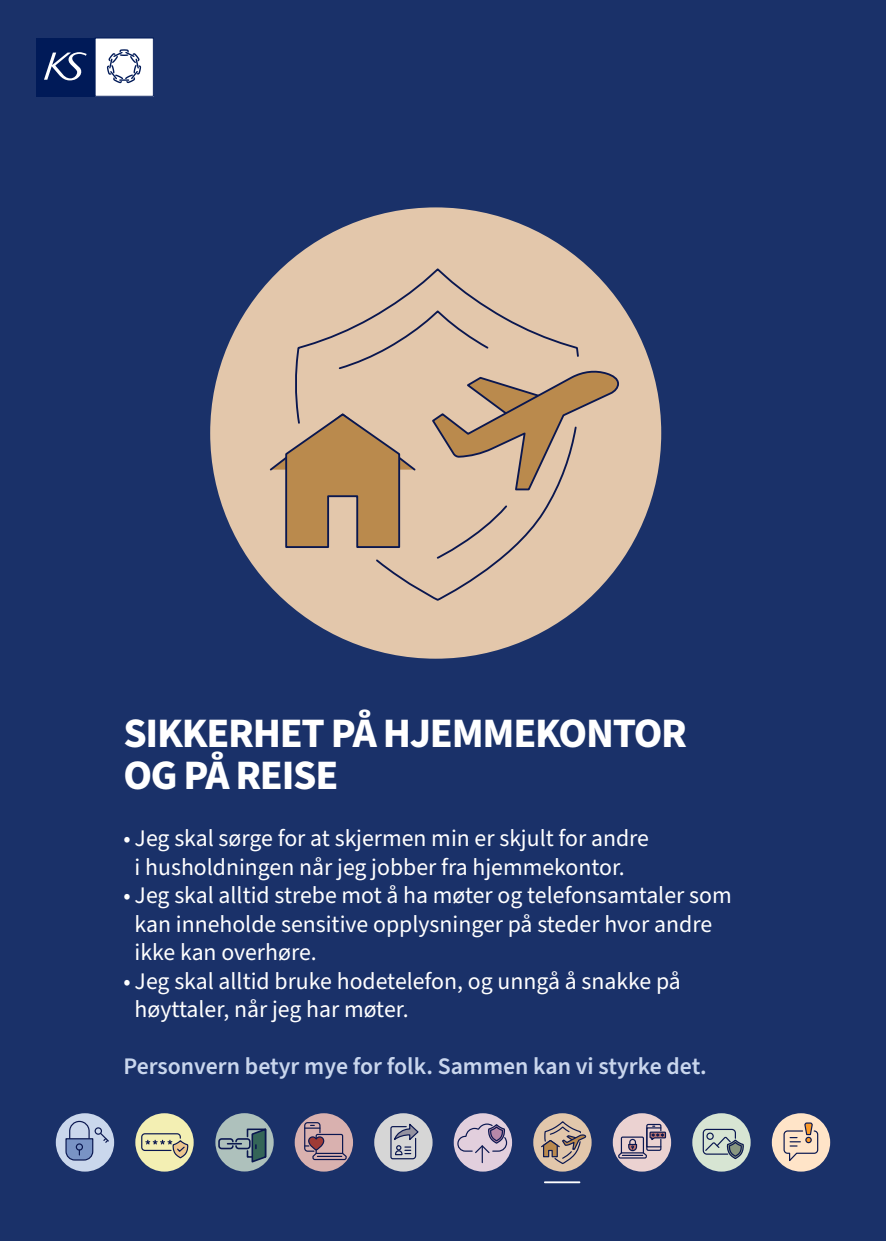
<style>
.page{position:relative;width:886px;height:1241px;background:#fff}
.page>*{position:absolute;margin:0;border:0;box-sizing:border-box;transform-origin:0 0}
.t1{font:700 41.88px/41.9px "Source Sans Pro";letter-spacing:-.03em;color:#fff}
.t2{font:23.75px/28.5px "Source Sans Pro";color:#fff}
.t3{font:600 23.75px "Source Sans Pro";color:#c9d6ed}
</style>
<div class="page">
<div style="left:0;top:0;width:886px;height:1240px;background:#1a3169"></div>
<div style="left:36px;top:38px;width:59px;height:59px;background:#001a58"></div>
<div style="left:95px;top:38px;width:58px;height:58px;background:#fff"></div>
<svg style="left:44px;top:52px;width:43px;height:28px"></svg>
<svg style="left:107px;top:49px;width:34px;height:34px"></svg>
<hr style="left:544px;top:1181px;width:36px;height:1px;background:#fff">
<div style="left:210px;top:207px;width:451px;height:451px;background:#e3c7ab;border-radius:50%"></div>
<svg style="left:295px;top:268px;width:284px;height:333px"></svg>
<svg style="left:430px;top:370px;width:189px;height:121px"></svg>
<svg style="left:269px;top:412px;width:148px;height:137px"></svg>
<div style="left:215px;top:1112px;width:59px;height:59px;background:#aec1bc;border-radius:50%"></div>
<div style="left:218px;top:1137px;width:16px;height:12px;border:2px solid #0a1750;border-radius:3px"></div>
<svg style="left:228px;top:1128px;width:39px;height:35px"></svg>
<div style="left:692px;top:1112px;width:59px;height:59px;background:#d7e5d3;border-radius:50%"></div>
<svg style="left:702px;top:1128px;width:42px;height:31px"></svg>
<div style="left:374px;top:1112px;width:58px;height:59px;background:#d6d6d6;border-radius:50%"></div>
<svg style="left:390px;top:1123px;width:29px;height:36px"></svg>
<div style="left:613px;top:1112px;width:58px;height:59px;background:#ebd2d1;border-radius:50%"></div>
<div style="left:646px;top:1123px;width:15px;height:27px;border:1px solid #0a1750"></div>
<svg style="left:617px;top:1125px;width:50px;height:33px"></svg>
<div style="left:295px;top:1112px;width:58px;height:59px;background:#d9b1af;border-radius:50%"></div>
<svg style="left:303px;top:1121px;width:45px;height:39px"></svg>
<svg style="left:533px;top:1112px;width:59px;height:59px"></svg>
<svg style="left:540px;top:1119px;width:47px;height:45px;background:#b7a192"></svg>
<div style="left:454px;top:1112px;width:58px;height:59px;background:#e2cfdd;border-radius:50%"></div>
<svg style="left:456px;top:1112px;width:51px;height:50px"></svg>
<div style="left:56px;top:1112px;width:58px;height:59px;background:#cad7ec;border-radius:50%"></div>
<svg style="left:65px;top:1119px;width:45px;height:41px"></svg>
<div style="left:772px;top:1112px;width:58px;height:59px;background:#ffe4c8;border-radius:50%"></div>
<svg style="left:783px;top:1122px;width:36px;height:39px"></svg>
<div style="left:135px;top:1112px;width:59px;height:59px;background:#f3efb3;border-radius:50%"></div>
<svg style="left:141px;top:1133px;width:48px;height:25px"></svg>
<p class="t1" style="left:123px;top:713px;width:565px">SIKKERHET PÅ HJEMMEKONTOR<br>OG PÅ REISE</p>
<p class="t2" style="left:123px;top:824px;width:527px;text-align:center">• Jeg skal sørge for at skjermen min er skjult for andre i husholdningen når jeg jobber fra hjemmekontor.</p>
<p class="t2" style="left:135px;top:881px;width:598px;text-indent:-11px">• Jeg skal alltid strebe mot å ha møter og telefonsamtaler som kan inneholde sensitive opplysninger på steder hvor andre ikke kan overhøre.</p>
<p class="t2" style="left:135px;top:967px;width:548px;text-indent:-11px">• Jeg skal alltid bruke hodetelefon, og unngå å snakke på høyttaler, når jeg har møter.</p>
<p class="t3" style="left:123px;top:1050px;width:585px">Personvern betyr mye for folk. Sammen kan vi styrke det.</p>
</div>
